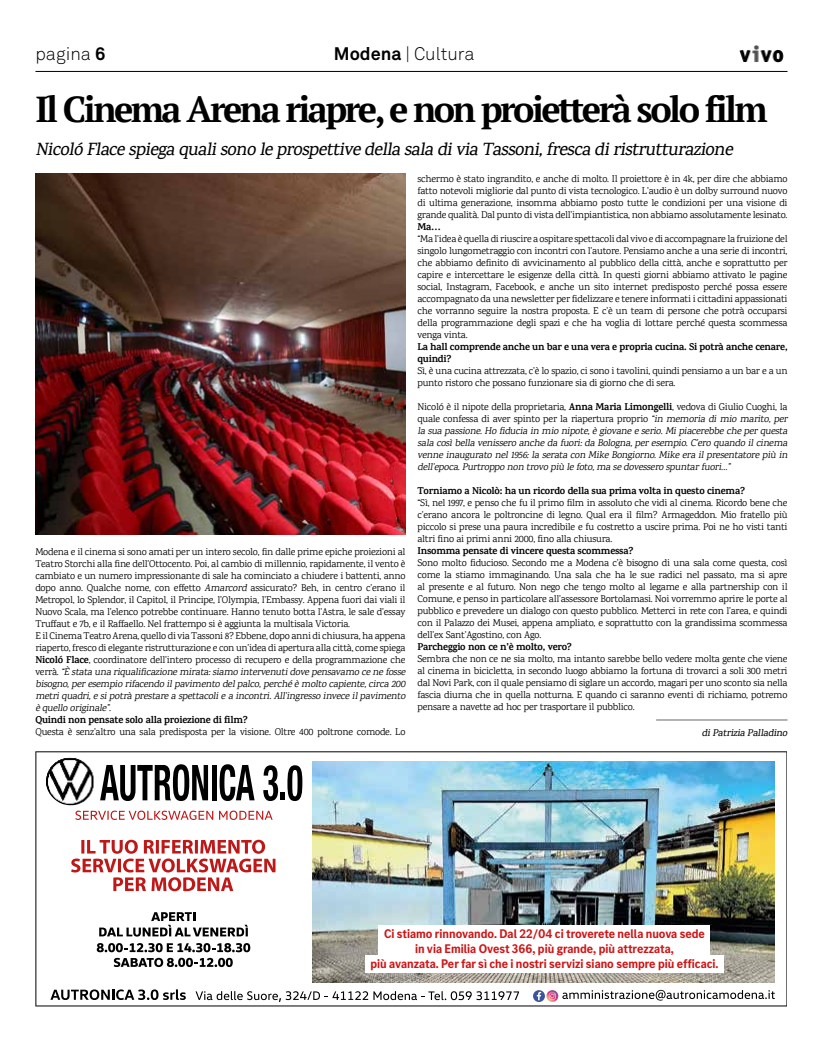
<style>
.page{position:relative;width:823px;height:1049px;background:#fff}
.page>*{position:absolute;margin:0;border:0;box-sizing:border-box;transform-origin:0 0}
.t1{font:700 36px "PT Serif";letter-spacing:-.07em;color:#000}
.t2{font:italic 500 18px "Karma";color:#000}
.t3{font:300 18px "Akkurat";color:#000}
.t4{font:700 13px/14.7px "MB Corpo S Title";color:#cd1719;text-align:center;scale:.95 1}
.t5{font:10px/12px "Karma";letter-spacing:-.02em;color:#000;text-align:justify}
.t6{font:italic 10px/12px "Karma";color:#000}
.t7{font:700 10px/12px "Karma";letter-spacing:-.02em;color:#000}
.t8{font:italic 500 10px "Karma";color:#000}
.s1{font-weight:700}
.s2{font-style:italic}
.s3{font-style:normal}
.s4{font-weight:700;font-style:normal}
</style>
<div class="page">
<img style="left:739px;top:45px;width:45px;height:18px">
<hr style="left:35px;top:71px;width:752px;height:1px;background:#000">
<img style="left:35px;top:174px;width:370px;height:360px">
<hr style="left:655px;top:720px;width:132px;height:1px;background:#000">
<img style="left:35px;top:751px;width:751px;height:255px">
<h2 class="t3" style="left:35px;top:43px;width:71px">pagina <span class="s1">6</span></h2>
<h2 class="t3" style="left:333px;top:43px;width:142px"><span class="s1">Modena</span> | Cultura</h2>
<h1 class="t1" style="left:35px;top:86px;width:733px">Il Cinema Arena riapre, e non proietterà solo film</h1>
<h2 class="t2" style="left:35px;top:138px;width:702px">NicolóFlacespiegaqualisonoleprospettivedellasaladiviaTassoni,frescadiristrutturazione</h2>
<p class="t5" style="left:35px;top:546px;width:373px;text-align:left">Modena e il cinema si sono amati per un intero secolo, fin dalle prime epiche proiezioni al Teatro Storchi alla fine dell’Ottocento. Poi, al cambio di millennio, rapidamente, il vento è cambiato e un numero impressionante di sale ha cominciato a chiudere i battenti, anno dopo anno. Qualche nome, con effetto <span class="s2">Amarcord</span> assicurato? Beh, in centro c’erano il Metropol, lo Splendor, il Capitol, il Principe, l’Olympia, l’Embassy. Appena fuori dai viali il Nuovo Scala, ma l’elenco potrebbe continuare. Hanno tenuto botta l’Astra, le sale d’essay Truffaut e 7b, e il Raffaello. Nel frattempo si è aggiunta la multisala Victoria.<br>E il Cinema Teatro Arena, quello di via Tassoni 8? Ebbene, dopo anni di chiusura, ha appena riaperto, fresco di elegante ristrutturazione e con un’idea di apertura alla città, come spiega <span class="s1">Nicoló Flace</span>, coordinatore dell’intero processo di recupero e della programmazione che v e r r à . <span class="s2">“È stata una riqualificazionemirata:siamo intervenutidovepensavamo cenefosse bisogno,peresempio rifacendo ilpavimento delpalco,perchéèmolto capiente,circa 200 metriquadri,esipotrà prestarea spettacoliea incontri.All’ingresso inveceilpavimento èquello originale”.</span></p>
<p class="t7" style="left:35px;top:714px;width:214px">Quindi non pensate solo alla proiezione di film?</p>
<p class="t5" style="left:35px;top:726px;width:371px">Questa è senz’altro una sala predisposta per la visione. Oltre 400 poltrone comode. Lo</p>
<p class="t5" style="left:417px;top:172px;width:371px">schermo è stato ingrandito, e anche di molto. Il proiettore è in 4k, per dire che abbiamo fatto notevoli migliorie dal punto di vista tecnologico. L’audio è un dolby surround nuovo di ultima generazione, insomma abbiamo posto tutte le condizioni per una visione di grande qualità. Dal punto di vista dell’impiantistica, non abbiamo assolutamente lesinato.</p>
<p class="t7" style="left:417px;top:220px;width:25px">Ma…</p>
<p class="t5" style="left:417px;top:232px;width:371px">“Ma l’idea è quella di riuscire a ospitare spettacoli dal vivo e di accompagnare la fruizione del singolo lungometraggio con incontri con l’autore. Pensiamo anche a una serie di incontri, che abbiamo definito di avvicinamento al pubblico della città, anche e soprattutto per capire e intercettare le esigenze della città. In questi giorni abbiamo attivato le pagine social, Instagram, Facebook, e anche un sito internet predisposto perché possa essere accompagnato da una newsletter per fidelizzare e tenere informati i cittadini appassionati che vorranno seguire la nostra proposta. E c’è un team di persone che potrà occuparsi della programmazione degli spazi e che ha voglia di lottare perché questa scommessa venga vinta.</p>
<p class="t7" style="left:417px;top:340px;width:371px">La hall comprende anche un bar e una vera e propria cucina. Si potrà anche cenare, quindi?</p>
<p class="t5" style="left:417px;top:364px;width:371px">Sì, è una cucina attrezzata, c’è lo spazio, ci sono i tavolini, quindi pensiamo a un bar e a un punto ristoro che possano funzionare sia di giorno che di sera.</p>
<p class="t6" style="left:417px;top:400px;width:373px"><span class="s3">Nicoló è il nipote della proprietaria,</span> <span class="s4">Anna Maria Limongelli</span><span class="s3">, vedova di Giulio Cuoghi, la quale confessa di aver spinto per la riapertura proprio</span> “in memoria di mio marito, per la sua passione.Ho fiducia in mio nipote,ègiovaneeserio.Mipiacerebbecheperquesta sala cosìbella venissero ancheda fuori:da Bologna,peresempio.C’ero quando ilcinema venneinaugurato nel1956:la serata con MikeBongiorno.Mikeera ilpresentatorepiù in dell’epoca.Purtroppo non trovo più lefoto,ma sedovessero spuntarfuori…”</p>
<p class="t7" style="left:417px;top:484px;width:329px">Torniamo a Nicolò: ha un ricordo della sua prima volta in questo cinema?</p>
<p class="t5" style="left:417px;top:496px;width:371px">“Sì, nel 1997, e penso che fu il primo film in assoluto che vidi al cinema. Ricordo bene che c’erano ancora le poltroncine di legno. Qual era il film? Armageddon. Mio fratello più piccolo si prese una paura incredibile e fu costretto a uscire prima. Poi ne ho visti tanti altri fino ai primi anni 2000, fino alla chiusura.</p>
<p class="t7" style="left:417px;top:544px;width:217px">Insomma pensate di vincere questa scommessa?</p>
<p class="t5" style="left:417px;top:556px;width:371px">Sono molto fiducioso. Secondo me a Modena c’è bisogno di una sala come questa, così come la stiamo immaginando. Una sala che ha le sue radici nel passato, ma si apre al presente e al futuro. Non nego che tengo molto al legame e alla partnership con il Comune, e penso in particolare all’assessore Bortolamasi. Noi vorremmo aprire le porte al pubblico e prevedere un dialogo con questo pubblico. Metterci in rete con l’area, e quindi con il Palazzo dei Musei, appena ampliato, e soprattutto con la grandissima scommessa dell’ex Sant’Agostino, con Ago.</p>
<p class="t7" style="left:417px;top:640px;width:156px">Parcheggio non ce n’è molto, vero?</p>
<p class="t5" style="left:417px;top:652px;width:371px">Sembra che non ce ne sia molto, ma intanto sarebbe bello vedere molta gente che viene al cinema in bicicletta, in secondo luogo abbiamo la fortuna di trovarci a soli 300 metri dal Novi Park, con il quale pensiamo di siglare un accordo, magari per uno sconto sia nella fascia diurna che in quella notturna. E quando ci saranno eventi di richiamo, potremo pensare a navette ad hoc per trasportare il pubblico.</p>
<p class="t8" style="left:701px;top:727px;width:89px">diPatrizia Palladino</p>
<h3 class="t4" style="left:370px;top:926px;width:367px">Ci stiamo rinnovando. Dal 22/04 ci troverete nella nuova sede<br>in via Emilia Ovest 366, più grande, più attrezzata,<br>più avanzata. Per far sì che i nostri servizi siano sempre più efficaci.</h3>
</div>
